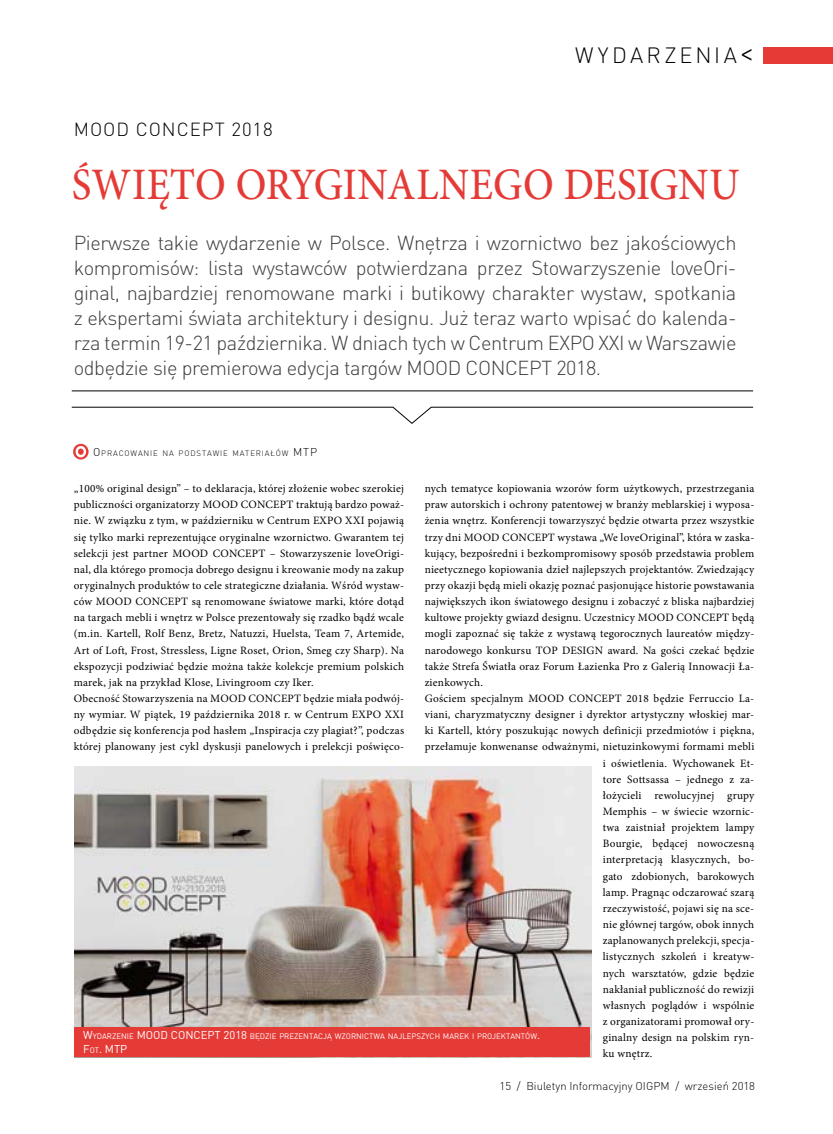
<style>
.page{position:relative;width:833px;height:1134px;background:#fff}
.page>*{position:absolute;margin:0;border:0;box-sizing:border-box;transform-origin:0 0}
.t1{font:500 45px "Minion Pro";letter-spacing:-.005em;color:#e53b37;scale:.91 1}
.t2{font:300 21.88px "DINCE";letter-spacing:.155em;color:#000}
.t3{font:300 20px/25px "DINCE";letter-spacing:-.02em;color:#3e3e40;text-align:justify}
.t4{font:300 18.75px "DINCE";letter-spacing:.05em;color:#000}
.t5{font:11.25px/16.1px "Minion Pro";letter-spacing:.02em;color:#000}
.t6{font:300 11.25px "DINCE";color:#000}
.t7{font:11.25px "DINCE";color:#fff}
.t8{font:7.88px "DINCE";color:#fff}
.t9{font:300 7.88px "DINCE";letter-spacing:.105em;color:#000}
.s1{font-size:31.25px}
.s2{font-size:11.25px}
.s3{font-size:7.88px}
</style>
<div class="page">
<div style="left:764px;top:47px;width:69px;height:16px;background:#e53b37"></div>
<hr style="left:72px;top:391px;width:681px;height:1px;background:#000">
<svg style="left:71px;top:407px;width:682px;height:17px"></svg>
<svg style="left:73px;top:444px;width:16px;height:15px"></svg>
<img style="left:74px;top:766px;width:517px;height:291px">
<div style="left:74px;top:1027px;width:516px;height:30px;background:#e53b37"></div>
<h3 class="t4" style="left:74px;top:119px;width:200px">MOOD CONCEPT 2018</h3>
<h2 class="t2" style="left:575px;top:42px;width:181px">WYDARZENIA<span class="s1">&lt;</span></h2>
<h1 class="t1" style="left:72px;top:157px;width:735px">ŚWIĘTO ORYGINALNEGO DESIGNU</h1>
<p class="t3" style="left:74px;top:233px;width:664px">Pierwsze takie wydarzenie w Polsce. Wnętrza i wzornictwo bez jakościowych kompromisów: lista wystawców potwierdzana przez Stowarzyszenie loveOri&shy;ginal, najbardziej renomowane marki i butikowy charakter wystaw, spotkania z ekspertami świata architektury i designu. Już teraz warto wpisać do kalenda&shy;rza termin 19-21 października. W dniach tych w Centrum EXPO XXI w Warszawie odbędzie się premierowa edycja targów MOOD CONCEPT 2018.</p>
<p class="t9" style="left:93px;top:449px;width:226px"><span class="s2">O</span>PRACOWANIE NA PODSTAWIE MATERIAŁÓW <span class="s2">MTP</span></p>
<p class="t5" style="left:74px;top:481px;width:332px">„100% original design” – to deklaracja, której złożenie wobec szerokiej publiczności organizatorzy MOOD CONCEPT traktują bardzo poważ&shy;nie. W związku z tym, w październiku w Centrum EXPO XXI pojawią się tylko marki reprezentujące oryginalne wzornictwo. Gwarantem tej selekcji jest partner MOOD CONCEPT – Stowarzyszenie loveOrigi&shy;nal, dla którego promocja dobrego designu i kreowanie mody na zakup oryginalnych produktów to cele strategiczne działania. Wśród wystaw&shy;ców MOOD CONCEPT są renomowane światowe marki, które dotąd na targach mebli i wnętrz w Polsce prezentowały się rzadko bądź wcale (m.in. Kartell, Rolf Benz, Bretz, Natuzzi, Huelsta, Team 7, Artemide, Art of Loft, Frost, Stressless, Ligne Roset, Orion, Smeg czy Sharp). Na ekspozycji podziwiać będzie można także kolekcje premium polskich marek, jak na przykład Klose, Livingroom czy Iker.<br>Obecność Stowarzyszenia na MOOD CONCEPT będzie miała podwój&shy;ny wymiar. W piątek, 19 października 2018 r. w Centrum EXPO XXI odbędzie się konferencja pod hasłem „Inspiracja czy plagiat?”, podczas której planowany jest cykl dyskusji panelowych i prelekcji poświęco-</p>
<p class="t5" style="left:425px;top:481px;width:331px">nych tematyce kopiowania wzorów form użytkowych, przestrzegania</p>
<p class="t5" style="left:425px;top:498px;width:331px">praw autorskich i ochrony patentowej w branży meblarskiej i wyposa-</p>
<p class="t5" style="left:425px;top:514px;width:331px">żenia wnętrz. Konferencji towarzyszyć będzie otwarta przez wszystkie</p>
<p class="t5" style="left:425px;top:530px;width:331px">trzy dni MOOD CONCEPT wystawa „We loveOriginal”, która w zaska-</p>
<p class="t5" style="left:425px;top:546px;width:331px">kujący, bezpośredni i bezkompromisowy sposób przedstawia problem</p>
<p class="t5" style="left:425px;top:562px;width:331px">nieetycznego kopiowania dzieł najlepszych projektantów. Zwiedzający</p>
<p class="t5" style="left:425px;top:578px;width:331px">przy okazji będą mieli okazję poznać pasjonujące historie powstawania</p>
<p class="t5" style="left:425px;top:594px;width:331px">największych ikon światowego designu i zobaczyć z bliska najbardziej</p>
<p class="t5" style="left:425px;top:611px;width:331px">kultowe projekty gwiazd designu. Uczestnicy MOOD CONCEPT będą</p>
<p class="t5" style="left:425px;top:627px;width:331px">mogli zapoznać się także z wystawą tegorocznych laureatów między-</p>
<p class="t5" style="left:425px;top:643px;width:331px">narodowego konkursu TOP DESIGN award. Na gości czekać będzie</p>
<p class="t5" style="left:425px;top:659px;width:331px">także Strefa Światła oraz Forum Łazienka Pro z Galerią Innowacji Ła-</p>
<p class="t5" style="left:425px;top:675px;width:60px">zienkowych.</p>
<p class="t5" style="left:425px;top:691px;width:331px">Gościem specjalnym MOOD CONCEPT 2018 będzie Ferruccio La-</p>
<p class="t5" style="left:425px;top:707px;width:331px">viani, charyzmatyczny designer i dyrektor artystyczny włoskiej mar-</p>
<p class="t5" style="left:425px;top:724px;width:331px">ki Kartell, który poszukując nowych definicji przedmiotów i piękna,</p>
<p class="t5" style="left:425px;top:740px;width:331px">przełamuje konwenanse odważnymi, nietuzinkowymi formami mebli</p>
<p class="t5" style="left:603px;top:756px;width:153px">i oświetlenia. Wychowanek Et-</p>
<p class="t5" style="left:603px;top:772px;width:153px">tore Sottsassa – jednego z za-</p>
<p class="t5" style="left:603px;top:788px;width:153px">łożycieli rewolucyjnej grupy</p>
<p class="t5" style="left:603px;top:804px;width:153px">Memphis – w świecie wzornic-</p>
<p class="t5" style="left:603px;top:820px;width:153px">twa zaistniał projektem lampy</p>
<p class="t5" style="left:603px;top:837px;width:153px">Bourgie, będącej nowoczesną</p>
<p class="t5" style="left:603px;top:853px;width:153px">interpretacją klasycznych, bo-</p>
<p class="t5" style="left:603px;top:869px;width:153px">gato zdobionych, barokowych</p>
<p class="t5" style="left:603px;top:885px;width:153px">lamp. Pragnąc odczarować szarą</p>
<p class="t5" style="left:603px;top:901px;width:153px">rzeczywistość, pojawi się na sce-</p>
<p class="t5" style="left:603px;top:917px;width:153px">nie głównej targów, obok innych</p>
<p class="t5" style="left:603px;top:933px;width:153px">zaplanowanych prelekcji, specja-</p>
<p class="t5" style="left:603px;top:950px;width:153px">listycznych szkoleń i kreatyw-</p>
<p class="t5" style="left:603px;top:966px;width:153px">nych warsztatów, gdzie będzie</p>
<p class="t5" style="left:603px;top:982px;width:153px">nakłaniał publiczność do rewizji</p>
<p class="t5" style="left:603px;top:998px;width:153px">własnych poglądów i wspólnie</p>
<p class="t5" style="left:603px;top:1014px;width:153px">z organizatorami promował ory-</p>
<p class="t5" style="left:603px;top:1030px;width:153px">ginalny design na polskim ryn-</p>
<p class="t5" style="left:603px;top:1046px;width:51px">ku wnętrz.</p>
<p class="t8" style="left:83px;top:1031px;width:458px"><span class="s2">W</span>YDARZENIE <span class="s2">MOOD CONCEPT 2018</span> BĘDZIE PREZENTACJĄ WZORNICTWA NAJLEPSZYCH MAREK I PROJEKTANTÓW<span class="s2">.</span></p>
<p class="t7" style="left:83px;top:1042px;width:46px">F<span class="s3">OT</span>. MTP</p>
<p class="t6" style="left:499px;top:1082px;width:257px">15 / Biuletyn Informacyjny OIGPM / wrzesień 2018</p>
</div>
